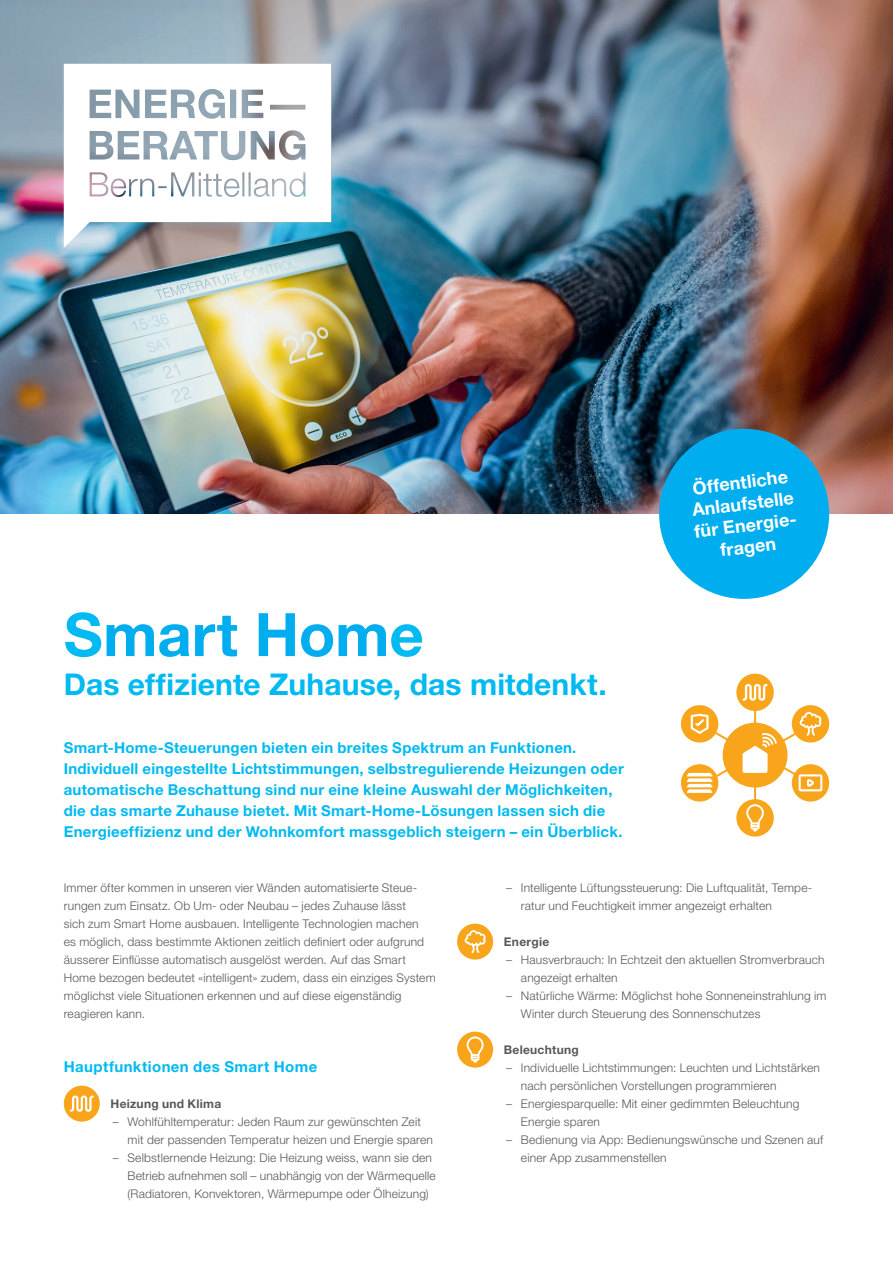
<style>
.page{position:relative;width:893px;height:1263px;background:#fff}
.page>*{position:absolute;margin:0;border:0;box-sizing:border-box;transform-origin:0 0}
.t1{font:700 60px "Helvetica Neue LT Std";color:#00aeef}
.t2{font:700 30px "Helvetica Neue LT Std";letter-spacing:.005em;color:#00baf1}
.t3{font:700 18px/21.6px "Helvetica Neue LT";color:#fff;text-align:center}
.t4{font:700 15px/21px "Helvetica Neue LT Std";letter-spacing:.015em;color:#00baf1}
.t5{font:300 12px/18px "Helvetica Neue LT Std";letter-spacing:.015em;color:#57585a}
.t6{font:700 12px "Helvetica Neue LT Std";letter-spacing:.025em;color:#57585a}
.s1{color:#00baf1}
</style>
<div class="page">
<div style="left:0;top:0;width:893px;height:517px;background:#231f20;opacity:.1"></div>
<div style="left:659px;top:429px;width:170px;height:170px;background:#00aeef;border-radius:50%"></div>
<svg style="left:64px;top:64px;width:267px;height:184px"></svg>
<svg style="left:256px;top:187px;width:10px;height:8px"></svg>
<div style="left:292px;top:180px;width:11px;height:15px;background:#fff;border-radius:50%"></div>
<div style="left:64px;top:1086px;width:36px;height:36px;background:#f9a51b;border-radius:50%"></div>
<svg style="left:70px;top:1095px;width:24px;height:17px"></svg>
<div style="left:457px;top:924px;width:36px;height:36px;background:#f9a51b;border-radius:50%"></div>
<svg style="left:465px;top:930px;width:21px;height:23px"></svg>
<div style="left:457px;top:1032px;width:36px;height:36px;background:#f9a51b;border-radius:50%"></div>
<svg style="left:467px;top:1036px;width:17px;height:27px"></svg>
<div style="left:681px;top:705px;width:37px;height:37px;background:#f9a51b;border-radius:50%"></div>
<div style="left:681px;top:764px;width:37px;height:37px;background:#f9a51b;border-radius:50%"></div>
<div style="left:736px;top:799px;width:38px;height:37px;background:#f9a51b;border-radius:50%"></div>
<svg style="left:746px;top:804px;width:18px;height:27px"></svg>
<div style="left:792px;top:764px;width:37px;height:37px;background:#f9a51b;border-radius:50%"></div>
<div style="left:792px;top:705px;width:37px;height:37px;background:#f9a51b;border-radius:50%"></div>
<div style="left:736px;top:674px;width:38px;height:37px;background:#f9a51b;border-radius:50%"></div>
<svg style="left:743px;top:684px;width:24px;height:17px"></svg>
<div style="left:723px;top:723px;width:64px;height:64px;background:#f9a51b;border-radius:50%"></div>
<hr style="left:754px;top:706px;width:2px;height:20px;background:#f9a51b">
<hr style="left:754px;top:783px;width:2px;height:20px;background:#f9a51b">
<svg style="left:691px;top:714px;width:41px;height:28px"></svg>
<svg style="left:743px;top:712px;width:79px;height:79px"></svg>
<svg style="left:687px;top:766px;width:46px;height:27px"></svg>
<h1 class="t1" style="left:64px;top:598px;width:362px"><span class="s1">S</span>mart Hom<span class="s1">e</span></h1>
<h2 class="t2" style="left:64px;top:666px;width:545px">Das effiziente Zuhause, das mitdenkt.</h2>
<p class="t4" style="left:64px;top:736px;width:562px">Smart-Home-Steuerungen bieten ein breites Spektrum an Funktionen.<br>Individuell eingestellte Lichtstimmungen, selbstregulierende Heizungen oder automatische Beschattung sind nur eine kleine Auswahl der Möglichkeiten, die das smarte Zuhause bietet. Mit Smart-Home-Lösungen lassen sich die Energieeffizienz und der Wohnkomfort massgeblich steigern – ein Überblick.</p>
<h3 class="t3" style="left:688px;top:477px;width:106px;rotate:-7deg">Öffentliche<br>Anlaufstelle für Energie&shy;fragen</h3>
<p class="t5" style="left:64px;top:878px;width:373px">Immer öfter kommen in unseren vier Wänden automatisierte Steue&shy;rungen zum Einsatz. Ob Um- oder Neubau – jedes Zuhause lässt<br>sich zum Smart Home ausbauen. Intelligente Technologien machen<br>es möglich, dass bestimmte Aktionen zeitlich definiert oder aufgrund äusserer Einflüsse automatisch ausgelöst werden. Auf das Smart Home bezogen bedeutet «intelligent» zudem, dass ein einziges System möglichst viele Situationen erkennen und auf diese eigenständig reagieren kann.</p>
<p class="t4" style="left:64px;top:1056px;width:255px">Hauptfunktionen des Smart Home</p>
<p class="t6" style="left:111px;top:1096px;width:112px">Heizung und Klima</p>
<p class="t5" style="left:128px;top:1112px;width:307px;text-indent:-15px">– Wohlfühltemperatur: Jeden Raum zur gewünschten Zeit mit der passenden Temperatur heizen und Energie sparen</p>
<p class="t5" style="left:128px;top:1148px;width:310px;text-indent:-15px">– Selbstlernende Heizung: Die Heizung weiss, wann sie den<br>Betrieb aufnehmen soll – unabhängig von der Wärmequelle (Radiatoren, Konvektoren, Wärmepumpe oder Ölheizung)</p>
<p class="t5" style="left:521px;top:878px;width:291px;text-indent:-15px">– Intelligente Lüftungssteuerung: Die Luftqualität, Tempe&shy;ratur und Feuchtigkeit immer angezeigt erhalten</p>
<p class="t6" style="left:504px;top:934px;width:47px">Energie</p>
<p class="t5" style="left:521px;top:950px;width:305px;text-indent:-15px">– Hausverbrauch: In Echtzeit den aktuellen Stromverbrauch angezeigt erhalten</p>
<p class="t5" style="left:521px;top:986px;width:307px;text-indent:-15px">– Natürliche Wärme: Möglichst hohe Sonneneinstrahlung im<br>Winter durch Steuerung des Sonnenschutzes</p>
<p class="t6" style="left:504px;top:1042px;width:76px">Beleuchtung</p>
<p class="t5" style="left:521px;top:1058px;width:301px;text-indent:-15px">– Individuelle Lichtstimmungen: Leuchten und Lichtstärken nach persönlichen Vorstellungen programmieren</p>
<p class="t5" style="left:521px;top:1094px;width:280px;text-indent:-15px">– Energiesparquelle: Mit einer gedimmten Beleuchtung<br>Energie sparen</p>
<p class="t5" style="left:521px;top:1130px;width:304px;text-indent:-15px">– Bedienung via App: Bedienungswünsche und Szenen auf einer App zusammenstellen</p>
</div>
